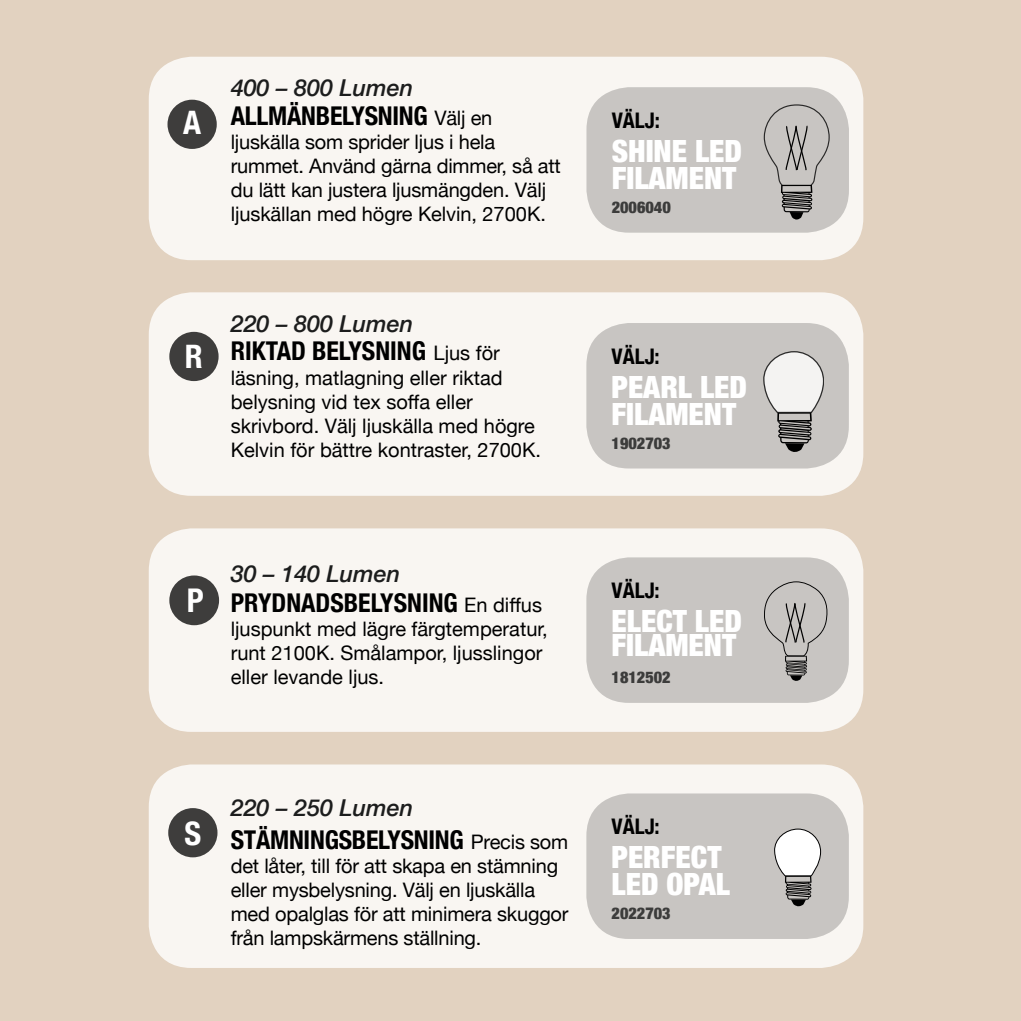
<style>
.page{position:relative;width:1021px;height:1021px;background:#fff}
.page>*{position:absolute;margin:0;border:0;box-sizing:border-box;transform-origin:0 0}
.t1{font:700 condensed 32.6px "Helvetica Neue";color:#fff}
.t2{font:700 condensed 32.4px "Helvetica Neue";color:#fff}
.t3{font:900 condensed 30.6px/27.4px "Helvetica Neue";color:#fff}
.t4{font:700 condensed 25.8px "Helvetica Neue";letter-spacing:-.01em;color:#000}
.t5{font:italic 500 23.2px "Helvetica Neue";color:#1c1d1d}
.t6{font:700 condensed 21.4px "Helvetica Neue";color:#000}
.t7{font:20px/24px "Helvetica Neue";letter-spacing:-.005em;color:#000}
.t8{font:900 condensed 16.2px "Helvetica Neue";color:#3c3c3b}
.s1{font-weight:400;font-stretch:normal;font-size:20px}
</style>
<div class="page">
<div style="left:0;top:0;width:1020px;height:1020px;background:#e2d2c0"></div>
<div style="left:149px;top:764px;width:714px;height:203px;background:#f9f6f2;border-radius:43px"></div>
<div style="left:586px;top:793px;width:262px;height:145px;background:#c8c5c2;border-radius:43px"></div>
<div style="left:168px;top:808px;width:49px;height:49px;background:#3e3d3c;border-radius:50%"></div>
<svg style="left:774px;top:828px;width:47px;height:79px"></svg>
<div style="left:149px;top:528px;width:714px;height:204px;background:#f9f6f2;border-radius:43px"></div>
<div style="left:169px;top:575px;width:50px;height:50px;background:#3e3d3c;border-radius:50%"></div>
<div style="left:586px;top:557px;width:262px;height:146px;background:#c8c5c2;border-radius:43px"></div>
<svg style="left:764px;top:581px;width:64px;height:100px"></svg>
<div style="left:149px;top:292px;width:714px;height:204px;background:#f9f6f2;border-radius:43px"></div>
<div style="left:586px;top:323px;width:262px;height:145px;background:#c8c5c2;border-radius:43px"></div>
<svg style="left:763px;top:351px;width:60px;height:101px"></svg>
<div style="left:169px;top:332px;width:49px;height:49px;background:#3e3d3c;border-radius:50%"></div>
<div style="left:149px;top:57px;width:714px;height:203px;background:#f9f6f2;border-radius:43px"></div>
<div style="left:586px;top:87px;width:263px;height:146px;background:#c8c5c2;border-radius:43px"></div>
<svg style="left:763px;top:104px;width:66px;height:116px"></svg>
<div style="left:167px;top:100px;width:50px;height:49px;background:#3e3d3c;border-radius:50%"></div>
<h2 class="t2" style="left:183px;top:96px;width:19px">A</h2>
<p class="t5" style="left:231px;top:68px;width:184px">400 – 800 Lumen</p>
<p class="t4" style="left:231px;top:94px;width:263px">ALLMÄNBELYSNING <span class="s1">Välj en</span></p>
<p class="t7" style="left:231px;top:131px;width:332px">ljuskälla som sprider ljus i hela rummet. Använd gärna dimmer, så att du lätt kan justera ljusmängden. Välj ljuskällan med högre Kelvin, 2700K.</p>
<p class="t6" style="left:611px;top:103px;width:50px">VÄLJ:</p>
<h3 class="t3" style="left:611px;top:135px;width:132px">SHINE LED<br>FILAMENT</h3>
<p class="t8" style="left:611px;top:194px;width:61px">2006040</p>
<p class="t5" style="left:231px;top:303px;width:184px">220 – 800 Lumen</p>
<h2 class="t2" style="left:185px;top:330px;width:19px">R</h2>
<p class="t4" style="left:231px;top:330px;width:271px">RIKTAD BELYSNING <span class="s1">Ljus för</span></p>
<p class="t7" style="left:231px;top:366px;width:312px">läsning, matlagning eller riktad belysning vid tex soffa eller skrivbord. Välj ljuskälla med högre Kelvin för bättre kontraster, 2700K.</p>
<p class="t6" style="left:611px;top:338px;width:50px">VÄLJ:</p>
<h3 class="t3" style="left:611px;top:371px;width:137px">PEARL LED<br>FILAMENT</h3>
<p class="t8" style="left:611px;top:429px;width:61px">1902703</p>
<h1 class="t1" style="left:187px;top:573px;width:18px">P</h1>
<p class="t5" style="left:231px;top:553px;width:171px">30 – 140 Lumen</p>
<p class="t4" style="left:231px;top:581px;width:313px">PRYDNADSBELYSNING <span class="s1">En diffus</span></p>
<p class="t7" style="left:231px;top:618px;width:318px">ljuspunkt med lägre färgtemperatur, runt 2100K. Smålampor, ljusslingor eller levande ljus.</p>
<p class="t6" style="left:611px;top:572px;width:50px">VÄLJ:</p>
<h3 class="t3" style="left:611px;top:607px;width:132px;line-height:24.2px">ELECT LED<br>FILAMENT</h3>
<p class="t8" style="left:611px;top:664px;width:61px">1812502</p>
<h2 class="t2" style="left:184px;top:806px;width:18px">S</h2>
<p class="t5" style="left:231px;top:788px;width:184px">220 – 250 Lumen</p>
<p class="t4" style="left:231px;top:818px;width:339px">STÄMNINGSBELYSNING <span class="s1">Precis som</span></p>
<p class="t7" style="left:231px;top:855px;width:339px">det låter, till för att skapa en stämning eller mysbelysning. Välj en ljuskälla med opalglas för att minimera skuggor från lampskärmens ställning.</p>
<p class="t6" style="left:611px;top:808px;width:50px">VÄLJ:</p>
<h3 class="t3" style="left:611px;top:841px;width:120px">PERFECT<br>LED OPAL</h3>
<p class="t8" style="left:611px;top:900px;width:61px">2022703</p>
</div>
